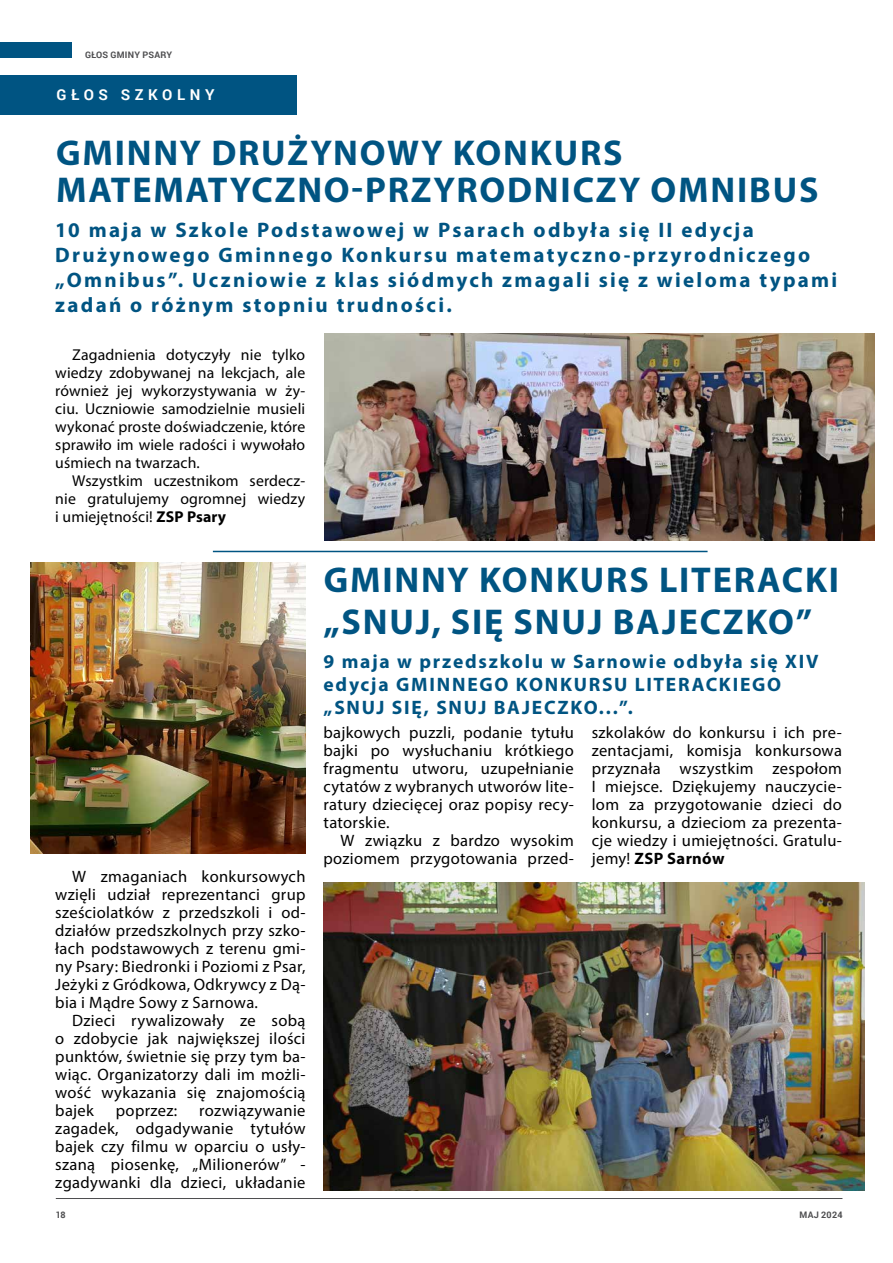
<style>
.page{position:relative;width:893px;height:1263px;background:#fff}
.page>*{position:absolute;margin:0;border:0;box-sizing:border-box;transform-origin:0 0}
.Headline{font:700 36px/37.5px "Myriad Pro";letter-spacing:.05em;color:#005482}
.Fourth_tittle{font:700 21px/25.2px "Myriad Pro";letter-spacing:.11em;color:#005482}
.Fourth_tittle-2{font:700 19.5px/23.4px "Myriad Pro";letter-spacing:.09em;color:#005482}
.Details{font:16.5px/18px "Myriad Pro";letter-spacing:.02em;color:#000;text-align:justify}
.Details-2{font:15.75px/18px "Myriad Pro";letter-spacing:.01em;color:#000;text-align:justify}
.Info_Text_7{font:700 15px "Roboto";letter-spacing:.31em;color:#fff}
.t1{font:700 9px "Roboto";letter-spacing:.025em;color:#4d4d4f}
.s1{font-weight:700}
</style>
<div class="page">
<div style="left:0;top:76px;width:296px;height:39px;background:#005482"></div>
<img style="left:325px;top:333px;width:550px;height:207px">
<hr style="left:213px;top:551px;width:495px;height:1px;background:#005482">
<img style="left:30px;top:563px;width:275px;height:290px">
<img style="left:323px;top:882px;width:541px;height:309px">
<hr style="left:56px;top:1198px;width:786px;height:1px;background:#4d4d4f">
<div style="left:0;top:43px;width:72px;height:15px;background:#005482"></div>
<p class="t1" style="left:85px;top:48px;width:89px">GŁOS GMINY PSARY</p>
<p class="Info_Text_7" style="left:57px;top:84px;width:160px">GŁOS SZKOLNY</p>
<p class="Headline" style="left:56px;top:133px;width:764px">GMINNY DRUŻYNOWY KONKURS<br>MATEMATYCZNO-PRZYRODNICZY OMNIBUS</p>
<p class="Fourth_tittle" style="left:55px;top:216px;width:783px">10 maja w Szkole Podstawowej w Psarach odbyła się II edycja Drużynowego Gminnego Konkursu matematyczno-przyrodniczego „Omnibus”. Uczniowie z klas siódmych zmagali się z wieloma typami zadań o różnym stopniu trudności.</p>
<p class="Details-2" style="left:55px;top:345px;width:251px;text-indent:17px">Zagadnienia dotyczyły nie tylko wiedzy zdobywanej na lekcjach, ale również jej wykorzystywania w ży&shy;ciu. Uczniowie samodzielnie musieli wykonać proste doświadczenie, które sprawiło im wiele radości i wywołało uśmiech na twarzach.</p>
<p class="Details-2" style="left:55px;top:471px;width:251px;text-indent:17px">Wszystkim uczestnikom serdecz&shy;nie gratulujemy ogromnej wiedzy i umiejętności! <span class="s1">ZSP Psary</span></p>
<p class="Headline" style="left:323px;top:558px;width:517px;line-height:42px">GMINNY KONKURS LITERACKI „SNUJ, SIĘ SNUJ BAJECZKO”</p>
<p class="Fourth_tittle-2" style="left:323px;top:649px;width:496px">9 maja w przedszkolu w Sarnowie odbyła się XIV edycja GMINNEGO KONKURSU LITERACKIEGO „SNUJ SIĘ, SNUJ BAJECZKO...”.</p>
<p class="Details" style="left:55px;top:867px;width:252px;text-indent:17px">W zmaganiach konkursowych wzięli udział reprezentanci grup sześciolatków z przedszkoli i od&shy;działów przedszkolnych przy szko&shy;łach podstawowych z terenu gmi&shy;ny Psary: Biedronki i Poziomi z Psar, Jeżyki z Gródkowa, Odkrywcy z Dą&shy;bia i Mądre Sowy z Sarnowa.</p>
<p class="Details" style="left:55px;top:1011px;width:252px;text-indent:17px">Dzieci rywalizowały ze sobą o zdobycie jak największej ilości punktów, świetnie się przy tym ba&shy;wiąc. Organizatorzy dali im możli&shy;wość wykazania się znajomością bajek</p>
<p class="Details" style="left:55px;top:1101px;width:252px;text-indent:144px">rozwiązywanie zagadek, odgadywanie tytułów bajek czy filmu w oparciu o usły&shy;szaną piosenkę, „Milionerów” - zgadywanki dla dzieci, układanie</p>
<p class="Details" style="left:116px;top:1101px;width:63px">poprzez:</p>
<p class="Details" style="left:324px;top:723px;width:252px">bajkowych puzzli, podanie tytułu bajki po wysłuchaniu krótkiego fragmentu utworu, uzupełnianie cytatów z wybranych utworów lite&shy;ratury dziecięcej oraz popisy recy&shy;tatorskie.</p>
<p class="Details" style="left:324px;top:831px;width:252px;text-align:right">W związku z bardzo wysokim poziomem przygotowania przed-</p>
<p class="Details" style="left:592px;top:723px;width:252px">szkolaków do konkursu i ich pre&shy;zentacjami, komisja konkursowa przyznała wszystkim zespołom I miejsce. Dziękujemy nauczycie&shy;lom za przygotowanie dzieci do konkursu, a dzieciom za prezenta&shy;cje wiedzy i umiejętności. Gratulu&shy;jemy! <span class="s1">ZSP Sarnów</span></p>
<p class="t1" style="left:56px;top:1208px;width:11px">18</p>
<p class="t1" style="left:800px;top:1208px;width:44px">MAJ 2024</p>
</div>
